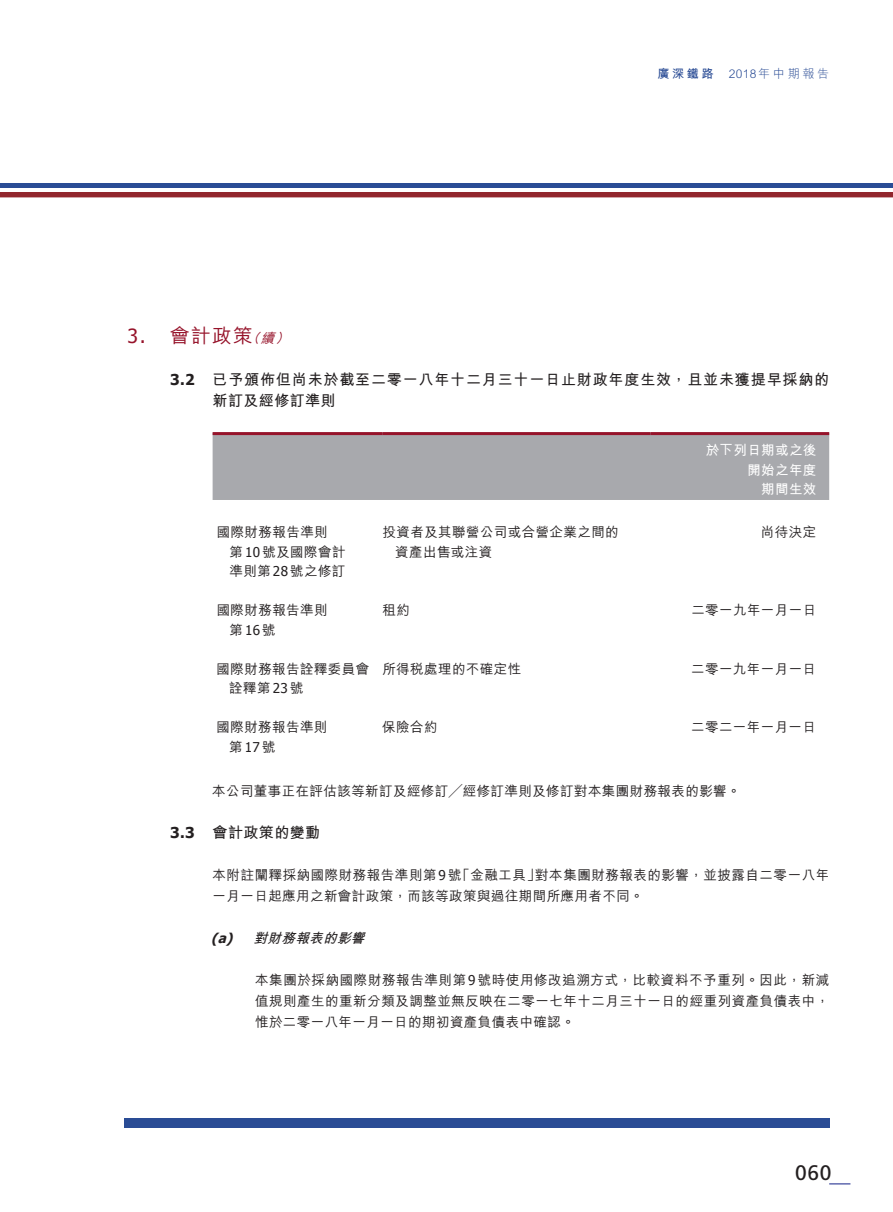
<style>
.page{position:relative;width:893px;height:1212px;background:#fff}
.page>*{position:absolute;margin:0;border:0;box-sizing:border-box;transform-origin:0 0}
.t1{font:21px "Frutiger";color:#231f20}
.t2{font:500 19.5px "M Hei HK";color:#96132a}
.t3{font:19.5px "Tahoma";color:#96132a}
.t4{font:700 15px "M Hei HK";letter-spacing:.055em;color:#231f20}
.t5{font:700 15px "M Hei HK";letter-spacing:.03em;color:#231f20}
.t6{font:700 15px "Tahoma";color:#231f20}
.t7{font:500 13.5px/19.5px "M Hei HK";letter-spacing:.03em;color:#231f20}
.t8{font:700 13.5px/19.5px "M Hei HK";letter-spacing:.03em;color:#fff;text-align:right}
.t9{font:italic 700 13.5px "M Hei HK";color:#231f20}
.t10{font:italic 500 13.5px "M Hei HK";color:#96132a}
.t11{font:italic 700 13.5px "Tahoma";color:#231f20}
.t12{font:300 12px "M Hei HK";letter-spacing:.19em;color:#2a4c95}
.t13{font:700 12px "M Hei HK";color:#2a4c95}
.s1{font-family:"Tahoma";font-weight:400}
</style>
<div class="page">
<div style="left:0;top:183px;width:893px;height:5px;background:#2a4c95"></div>
<hr style="left:0;top:193px;width:893px;height:4px;background:#92262d">
<div style="left:124px;top:1118px;width:706px;height:9px;background:#2a4c95"></div>
<svg style="left:829px;top:1183px;width:21px;height:1px"></svg>
<div style="left:213px;top:435px;width:616px;height:65px;background:#a8a9ad"></div>
<hr style="left:213px;top:432px;width:170px;height:3px;background:#96132a">
<hr style="left:383px;top:432px;width:268px;height:3px;background:#96132a">
<hr style="left:651px;top:432px;width:178px;height:3px;background:#96132a">
<p class="t13" style="left:657px;top:65px;width:58px">廣深鐵路</p>
<p class="t12" style="left:729px;top:65px;width:102px">2018年中期報告</p>
<h2 class="t3" style="left:128px;top:323px;width:20px">3.</h2>
<h2 class="t2" style="left:170px;top:321px;width:84px">會計政策</h2>
<p class="t10" style="left:275px;top:328px;width:20px">(</p>
<p class="t10" style="left:246px;top:328px;width:20px">（</p>
<p class="t10" style="left:261px;top:328px;width:20px">續</p>
<p class="t6" style="left:170px;top:369px;width:26px">3.2</p>
<p class="t6" style="left:170px;top:822px;width:26px">3.3</p>
<p class="t4" style="left:213px;top:368px;width:618px">已予頒佈但尚未於截至二零一八年十二月三十一日止財政年度生效，且並未獲提早採納的</p>
<p class="t5" style="left:213px;top:389px;width:125px">新訂及經修訂準則</p>
<p class="t8" style="left:706px;top:439px;width:112px">於下列日期或之後開始之年度<br>期間生效</p>
<p class="t7" style="left:229px;top:521px;width:117px;text-indent:-13px">國際財務報告準則第<span class="s1">10</span>號及國際會計準則第<span class="s1">28</span>號之修訂</p>
<p class="t7" style="left:395px;top:521px;width:225px;text-indent:-13px">投資者及其聯營公司或合營企業之間的資產出售或注資</p>
<p class="t7" style="left:761px;top:521px;width:57px">尚待決定</p>
<p class="t7" style="left:229px;top:599px;width:100px;text-indent:-13px">國際財務報告準則第<span class="s1">16</span>號</p>
<p class="t7" style="left:691px;top:599px;width:126px">二零一九年一月一日</p>
<p class="t7" style="left:382px;top:599px;width:29px">租約</p>
<p class="t7" style="left:229px;top:658px;width:141px;text-indent:-13px">國際財務報告詮釋委員會詮釋第<span class="s1">23</span>號</p>
<p class="t7" style="left:691px;top:658px;width:126px">二零一九年一月一日</p>
<p class="t7" style="left:382px;top:658px;width:140px">所得稅處理的不確定性</p>
<p class="t7" style="left:382px;top:716px;width:57px">保險合約</p>
<p class="t7" style="left:229px;top:716px;width:100px;text-indent:-13px">國際財務報告準則第<span class="s1">17</span>號</p>
<p class="t7" style="left:691px;top:716px;width:126px">二零二一年一月一日</p>
<p class="t7" style="left:212px;top:780px;width:530px">本公司董事正在評估該等新訂及經修訂╱經修訂準則及修訂對本集團財務報表的影響。</p>
<p class="t5" style="left:213px;top:822px;width:109px">會計政策的變動</p>
<p class="t7" style="left:457px;top:865px;width:85px">「金融工具」</p>
<p class="t7" style="left:535px;top:865px;width:295px">對本集團財務報表的影響，並披露自二零一八年</p>
<p class="t7" style="left:213px;top:864px;width:433px;line-height:21px">本附註闡釋採納國際財務報告準則第<span class="s1">9</span>號<br>一月一日起應用之新會計政策，而該等政策與過往期間所應用者不同。</p>
<p class="t9" style="left:254px;top:928px;width:117px">對財務報表的影響</p>
<p class="t11" style="left:211px;top:929px;width:21px">a(</p>
<p class="t11" style="left:226px;top:929px;width:12px">)</p>
<p class="t7" style="left:255px;top:969px;width:576px;line-height:21px;text-align:justify">本集團於採納國際財務報告準則第<span class="s1">9</span>號時使用修改追溯方式，比較資料不予重列。因此，新減值規則產生的重新分類及調整並無反映在二零一七年十二月三十一日的經重列資產負債表中，惟於二零一八年一月一日的期初資產負債表中確認。</p>
<h1 class="t1" style="left:795px;top:1160px;width:38px">060</h1>
</div>
